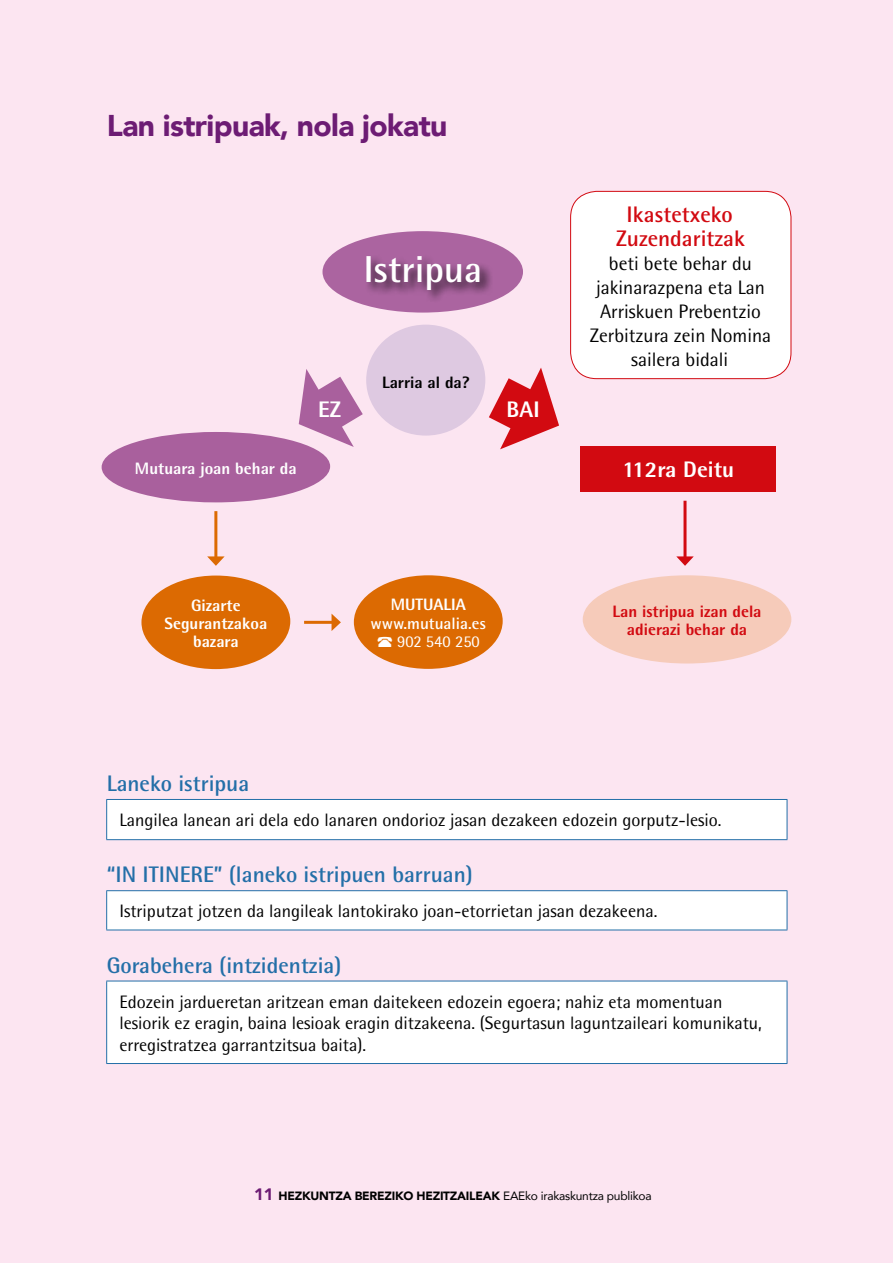
<style>
.page{position:relative;width:893px;height:1263px;background:#fce5f1}
.page>*{position:absolute;margin:0;border:0;box-sizing:border-box;transform-origin:0 0}
.t1{font:700 37.5px "Rotis Semi Sans";color:#fff}
.t2{font:900 30px "Avenir";letter-spacing:-.02em;color:#6d1c74}
.t3{font:700 22.5px "Rotis Semi Sans";color:#236fa8}
.t4{font:700 22.5px/24px "Rotis Semi Sans";color:#d20a11;text-align:center}
.t5{font:800 22.5px "Rotis Semi Sans";color:#fff}
.t6{font:19.5px/24px "Rotis Semi Sans";color:#000;text-align:center}
.t7{font:18px/21.6px "Rotis Semi Sans";color:#000}
.t8{font:800 16.5px/18.1px "Rotis Semi Sans";color:#fff;text-align:center}
.t9{font:800 16.5px/18.1px "Rotis Semi Sans";color:#d20a11;text-align:center}
.t10{font:700 16.5px "Rotis Semi Sans";color:#fff}
.t11{font:800 16.5px "Rotis Semi Sans";color:#000}
.t12{font:16.5px "Rotis Semi Sans";color:#fff}
.t13{font:900 12px "Avenir";letter-spacing:-.02em;color:#000}
.s1{font-size:16.5px;color:#6d1c74}
.s2{font-weight:400}
</style>
<div class="page">
<div style="left:354px;top:575px;width:149px;height:94px;background:#dc6a02;border-radius:50%"></div>
<div style="left:581px;top:446px;width:195px;height:45px;background:#d20a11"></div>
<div style="left:102px;top:432px;width:228px;height:70px;background:#a9609d;border-radius:50%"></div>
<svg style="left:489px;top:368px;width:70px;height:81px"></svg>
<svg style="left:299px;top:369px;width:64px;height:78px"></svg>
<div style="left:366px;top:325px;width:119px;height:111px;background:#dec9e1;border-radius:50%"></div>
<div style="left:583px;top:575px;width:208px;height:88px;background:#f6cbba;border-radius:50%"></div>
<hr style="left:683px;top:501px;width:3px;height:58px;background:#d20a11">
<svg style="left:676px;top:556px;width:18px;height:10px"></svg>
<hr style="left:214px;top:511px;width:3px;height:48px;background:#dc6a02">
<svg style="left:207px;top:556px;width:18px;height:10px"></svg>
<hr style="left:304px;top:621px;width:30px;height:3px;background:#dc6a02">
<svg style="left:332px;top:614px;width:9px;height:17px"></svg>
<div style="left:322px;top:231px;width:201px;height:82px;background:#ab64a0;border-radius:50%"></div>
<div style="left:364px;top:254px;width:130px;height:49px;background:#000;opacity:.75"></div>
<div style="left:571px;top:191px;width:220px;height:188px;background:#fff;border-radius:26px"></div>
<div style="left:570px;top:191px;width:221px;height:188px;border:1px solid #d20a11;border-radius:26px"></div>
<svg style="left:107px;top:800px;width:680px;height:263px;fill:#fff"></svg>
<hr style="left:106px;top:800px;width:1px;height:39px;background:#236fa8">
<hr style="left:106px;top:799px;width:681px;height:1px;background:#236fa8">
<hr style="left:787px;top:800px;width:1px;height:39px;background:#236fa8">
<hr style="left:106px;top:839px;width:681px;height:1px;background:#236fa8">
<hr style="left:106px;top:891px;width:1px;height:39px;background:#236fa8">
<hr style="left:106px;top:890px;width:681px;height:1px;background:#236fa8">
<hr style="left:787px;top:891px;width:1px;height:39px;background:#236fa8">
<hr style="left:106px;top:930px;width:681px;height:1px;background:#236fa8">
<hr style="left:106px;top:981px;width:1px;height:82px;background:#236fa8">
<hr style="left:106px;top:981px;width:681px;height:1px;background:#236fa8">
<hr style="left:787px;top:981px;width:1px;height:82px;background:#236fa8">
<hr style="left:106px;top:1063px;width:681px;height:1px;background:#236fa8">
<div style="left:141px;top:575px;width:149px;height:94px;background:#dc6a02;border-radius:50%"></div>
<h2 class="t2" style="left:107px;top:100px;width:342px">Lan istripuak, nola jokatu</h2>
<h1 class="t1" style="left:363px;top:246px;width:120px">Istripua</h1>
<p class="t11" style="left:382px;top:372px;width:89px">Larria al da?</p>
<p class="t5" style="left:318px;top:395px;width:24px">EZ</p>
<p class="t5" style="left:507px;top:395px;width:34px">BAI</p>
<p class="t4" style="left:616px;top:202px;width:130px">Ikastetxeko<br>Zuzendaritzak</p>
<p class="t6" style="left:590px;top:251px;width:183px">beti bete behar du jakinarazpena eta Lan<br>Arriskuen Prebentzio<br>Zerbitzura zein Nomina sailera bidali</p>
<p class="t8" style="left:135px;top:459px;width:163px">Mutuara joan behar da</p>
<p class="t5" style="left:622px;top:456px;width:113px">112ra Deitu</p>
<p class="t8" style="left:164px;top:596px;width:104px">Gizarte<br>Segurantzakoa bazara</p>
<p class="t8" style="left:391px;top:595px;width:77px">MUTUALIA</p>
<p class="t10" style="left:370px;top:613px;width:117px">www.mutualia.es</p>
<p class="t12" style="left:397px;top:631px;width:84px">902 540 250</p>
<p class="t9" style="left:612px;top:602px;width:150px">Lan istripua izan dela adierazi behar da</p>
<p class="t3" style="left:107px;top:769px;width:144px">Laneko istripua</p>
<p class="t7" style="left:119px;top:809px;width:604px">Langilea lanean ari dela edo lanaren ondorioz jasan dezakeen edozein gorputz-lesio.</p>
<p class="t3" style="left:107px;top:861px;width:368px">“IN ITINERE” (laneko istripuen barruan)</p>
<p class="t7" style="left:119px;top:900px;width:539px">Istriputzat jotzen da langileak lantokirako joan-etorrietan jasan dezakeena.</p>
<p class="t3" style="left:107px;top:951px;width:236px">Gorabehera (intzidentzia)</p>
<p class="t7" style="left:119px;top:990px;width:644px">Edozein jardueretan aritzean eman daitekeen edozein egoera; nahiz eta momentuan lesiorik ez eragin, baina lesioak eragin ditzakeena. (Segurtasun laguntzaileari komunikatu, erregistratzea garrantzitsua baita).</p>
<p class="t13" style="left:254px;top:1186px;width:399px"><span class="s1">11</span> HEZKUNTZA BEREZIKO HEZITZAILEAK <span class="s2">EAEko irakaskuntza publikoa</span></p>
</div>
